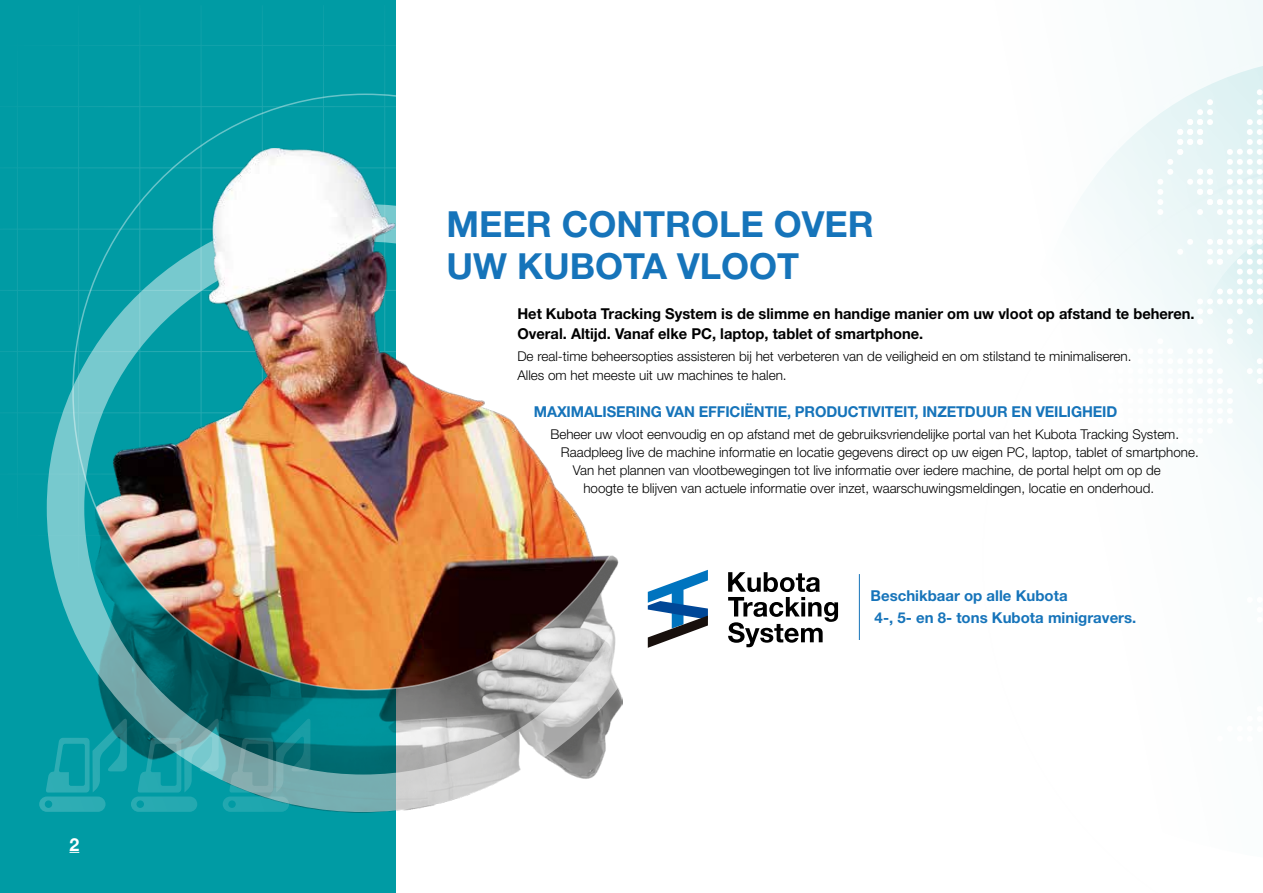
<style>
.page{position:relative;width:1263px;height:893px;background:#fff}
.page>*{position:absolute;margin:0;border:0;box-sizing:border-box;transform-origin:0 0}
.t1{font:700 36px/42px "Helvetica Neue LT Std";color:#1674ba}
.t2{font:700 18px "Helvetica Neue LT Std";color:#fff}
.t3{font:700 15px/19.5px "Helvetica Neue LT Std";color:#000}
.t4{font:700 15px/22.5px "Helvetica Neue LT Std";letter-spacing:-.01em;color:#1674ba}
.t5{font:300 13.5px/19.5px "Helvetica Neue LT Std";color:#000}
</style>
<div class="page">
<svg style="left:838px;top:0;width:425px;height:640px"></svg>
<svg style="left:1027px;top:51px;width:236px;height:589px"></svg>
<svg style="left:1247px;top:597px;width:16px;height:26px"></svg>
<svg style="left:1098px;top:89px;width:165px;height:420px"></svg>
<div style="left:0;top:0;width:395px;height:893px;background:#009ba4"></div>
<hr style="left:17px;top:5px;width:1px;height:616px;background:#fff">
<hr style="left:78px;top:5px;width:1px;height:616px;background:#fff">
<hr style="left:139px;top:5px;width:1px;height:616px;background:#fff">
<hr style="left:201px;top:5px;width:1px;height:616px;background:#fff">
<hr style="left:262px;top:5px;width:1px;height:616px;background:#fff">
<hr style="left:323px;top:5px;width:1px;height:616px;background:#fff">
<hr style="left:384px;top:5px;width:1px;height:616px;background:#fff">
<hr style="left:0;top:535px;width:395px;height:1px;background:#fff">
<hr style="left:0;top:474px;width:395px;height:1px;background:#fff">
<hr style="left:0;top:412px;width:395px;height:1px;background:#fff">
<hr style="left:0;top:351px;width:395px;height:1px;background:#fff">
<hr style="left:0;top:290px;width:395px;height:1px;background:#fff">
<hr style="left:0;top:229px;width:395px;height:1px;background:#fff">
<hr style="left:0;top:167px;width:395px;height:1px;background:#fff">
<hr style="left:0;top:106px;width:395px;height:1px;background:#fff">
<hr style="left:0;top:45px;width:395px;height:1px;background:#fff">
<img style="left:100px;top:690px;width:522px;height:132px">
<div style="left:47px;top:204px;width:632px;height:608px;border:38px solid #fff;border-radius:50%"></div>
<svg style="left:39px;top:718px;width:271px;height:94px"></svg>
<img style="left:96px;top:148px;width:526px;height:542px">
<hr style="left:859px;top:574px;width:1px;height:66px;background:#1674ba">
<svg style="left:648px;top:570px;width:60px;height:78px"></svg>
<svg style="left:728px;top:572px;width:110px;height:75px"></svg>
<h2 class="t2" style="left:70px;top:833px;width:11px">2</h2>
<h1 class="t1" style="left:446px;top:203px;width:429px">MEER CONTROLE OVER<br>UW KUBOTA VLOOT</h1>
<p class="t3" style="left:517px;top:304px;width:679px">Het Kubota Tracking System is de slimme en handige manier om uw vloot op afstand te beheren.<br>Overal. Altijd. Vanaf elke PC, laptop, tablet of smartphone.</p>
<p class="t5" style="left:517px;top:346px;width:616px">De real-time beheersopties assisteren bij het verbeteren van de veiligheid en om stilstand te minimaliseren.<br>Alles om het meeste uit uw machines te halen.</p>
<p class="t4" style="left:534px;top:400px;width:585px">MAXIMALISERING VAN EFFICIËNTIE, PRODUCTIVITEIT, INZETDUUR EN VEILIGHEID</p>
<p class="t5" style="left:550px;top:424px;width:630px">Beheer uw vloot eenvoudig en op afstand met de gebruiksvriendelijke portal van het Kubota Tracking System.</p>
<p class="t5" style="left:561px;top:442px;width:639px">Raadpleeg live de machine informatie en locatie gegevens direct op uw eigen PC, laptop, tablet of smartphone.</p>
<p class="t5" style="left:573px;top:460px;width:589px">Van het plannen van vlootbewegingen tot live informatie over iedere machine, de portal helpt om op de</p>
<p class="t5" style="left:583px;top:478px;width:572px">hoogte te blijven van actuele informatie over inzet, waarschuwingsmeldingen, locatie en onderhoud.</p>
<p class="t4" style="left:870px;top:584px;width:267px">Beschikbaar op alle Kubota<br>4-, 5- en 8- tons Kubota minigravers.</p>
</div>
